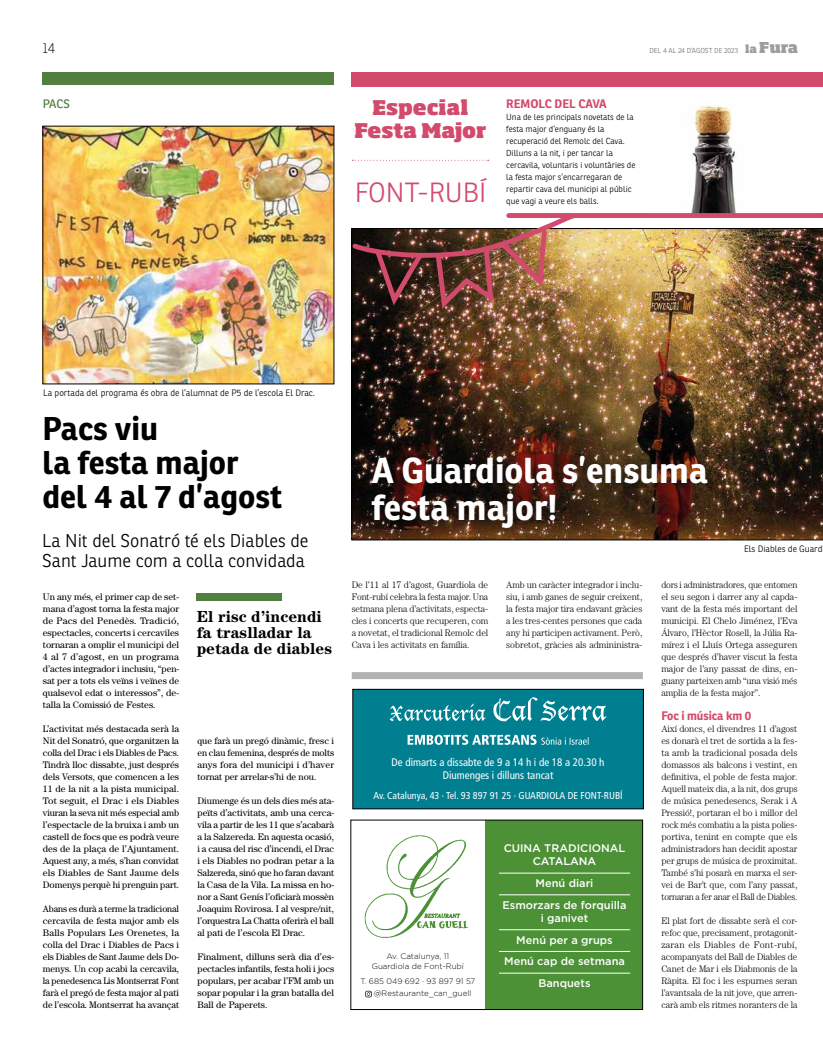
<style>
.page{position:relative;width:823px;height:1049px;background:#fff}
.page>*{position:absolute;margin:0;border:0;box-sizing:border-box;transform-origin:0 0}
.t1{font:700 35px/37px "Ronnia";color:#fff}
.t2{font:700 32px/34px "Ronnia";color:#000}
.t3{font:300 27px "Ronnia";color:#d24b6d}
.t4{font:800 20px/23.5px "Soho Std";color:#d24b6d;text-align:center}
.t5{font:300 18px/20px "Ronnia";color:#000}
.t6{font:700 16px/16px "Century Std";color:#000}
.t7{font:100 14px "Ronnia";color:#000}
.t8{font:700 12px "Ronnia";letter-spacing:-.005em;color:#d24b6d}
.t9{font:12px "Ronnia";color:#527f3e}
.t10{font:500 11px/21.7px "Gotham";color:#fff;text-align:center}
.t11{font:condensed 11px/13.2px "Frutiger LT Std";color:#fff;text-align:center}
.t12{font:condensed 10px "Frutiger LT Std";color:#fff}
.t13{font:9.5px/12px "Century Std";color:#000;text-align:justify}
.t14{font:300 9.5px/12px "Century Std";letter-spacing:-.005em;color:#000;text-align:justify}
.t15{font:300 9.5px/12px "Century Std";letter-spacing:-.005em;color:#000;text-align:justify;scale:.95 1}
.t16{font:9.5px/12px "Century Std";color:#000;text-align:justify;scale:.95 1}
.t17{font:300 9px "Ronnia";color:#000}
.t18{font:300 8.5px/12px "Ronnia";color:#000}
.t19{font:300 8px/9.6px "Gotham";color:#000;text-align:center}
.t20{font:300 7px "Ronnia";color:#706f6f}
.s1{font-family:"Soho Std";font-weight:800;font-size:10.9px;color:#9d9d9c}
.s2{font-family:"Soho Std";font-weight:800;font-size:14.8px;color:#9d9d9c}
</style>
<div class="page">
<img style="left:691px;top:103px;width:45px;height:110px">
<img style="left:351px;top:228px;width:471px;height:312px">
<div style="left:508px;top:213px;width:314px;height:5px;background:#d24b6d"></div>
<svg style="left:352px;top:160px;width:136px;height:1px"></svg>
<div style="left:351px;top:72px;width:471px;height:14px;background:#d24b6d"></div>
<img style="left:351px;top:214px;width:225px;height:180px">
<div style="left:351px;top:672px;width:291px;height:7px;background:#b3b2b2"></div>
<div style="left:485px;top:820px;width:157px;height:189px;background:#4c9136"></div>
<svg style="left:364px;top:835px;width:104px;height:103px"></svg>
<div style="left:350px;top:820px;width:292px;height:190px;border:1px solid #000"></div>
<hr style="left:498px;top:873px;width:131px;height:1px;background:#fff">
<hr style="left:498px;top:894px;width:131px;height:1px;background:#fff">
<hr style="left:498px;top:929px;width:131px;height:1px;background:#fff">
<hr style="left:498px;top:951px;width:131px;height:1px;background:#fff">
<hr style="left:498px;top:973px;width:131px;height:1px;background:#fff">
<svg style="left:365px;top:991px;width:6px;height:6px"></svg>
<div style="left:352px;top:689px;width:291px;height:120px;background:#007f91"></div>
<div style="left:352px;top:689px;width:291px;height:120px;border:1px solid #000"></div>
<svg style="left:389px;top:697px;width:217px;height:24px"></svg>
<svg style="left:407px;top:735px;width:181px;height:10px"></svg>
<div style="left:42px;top:72px;width:292px;height:12px;background:#527f3e"></div>
<img style="left:45px;top:128px;width:287px;height:254px">
<div style="left:197px;top:593px;width:85px;height:7px;background:#527f3e"></div>
<h3 class="t7" style="left:43px;top:40px;width:14px">14</h3>
<p class="t20" style="left:649px;top:46px;width:150px">DEL 4 AL 24 D’AGOST DE 2023 <span class="s1">la</span> <span class="s2">Fura</span></p>
<p class="t9" style="left:43px;top:96px;width:29px">PACS</p>
<h3 class="t4" style="left:354px;top:95px;width:133px">Especial<br>Festa Major</h3>
<h3 class="t3" style="left:354px;top:176px;width:133px">FONT-RUBÍ</h3>
<p class="t8" style="left:506px;top:96px;width:102px">REMOLC DEL CAVA</p>
<p class="t18" style="left:506px;top:111px;width:130px">Una de les principals novetats de la festa major d’enguany és la recuperació del Remolc del Cava.<br>Dilluns a la nit, i per tancar la cercavila, voluntaris i voluntàries de la festa major s’encarregaran de repartir cava del municipi al públic</p>
<p class="t18" style="left:506px;top:195px;width:94px">que vagi a veure els balls.</p>
<p class="t17" style="left:43px;top:387px;width:273px">La portada del programa és obra de l’alumnat de P5 de l’escola El Drac.</p>
<h2 class="t2" style="left:42px;top:411px;width:241px">Pacs viu<br>la festa major del 4 al 7 d’agost</h2>
<h3 class="t5" style="left:42px;top:531px;width:268px">La Nit del Sonatró té els Diables de<br>Sant Jaume com a colla convidada</h3>
<p class="t13" style="left:43px;top:591px;width:138px">Un any més, el primer cap de set&shy;mana d’agost torna la festa major de Pacs del Penedès. Tradició, espectacles, concerts i cercaviles tornaran a omplir el municipi del 4 al 7 d’agost, en un programa d’actes integrador i inclusiu, “pen&shy;sat per a tots els veïns i veïnes de qualsevol edat o interessos”, de&shy;talla la Comissió de Festes.</p>
<p class="t13" style="left:43px;top:723px;width:138px">L’activitat més destacada serà la Nit del Sonatró, que organitzen la colla del Drac i els Diables de Pacs.<br>Tindrà lloc dissabte, just després dels Versots, que comencen a les 11 de la nit a la pista municipal.<br>Tot seguit, el Drac i els Diables viuran la seva nit més especial amb l’espectacle de la bruixa i amb un castell de focs que es podrà veure des de la plaça de l’Ajuntament.<br>Aquest any, a més, s’han convidat els Diables de Sant Jaume dels Domenys perquè hi prenguin part.</p>
<p class="t16" style="left:43px;top:903px;width:145px">Abans es durà a terme la tradicional cercavila de festa major amb els Balls Populars Les Orenetes, la colla del Drac i Diables de Pacs i els Diables de Sant Jaume dels Do&shy;menys. Un cop acabi la cercavila, la penedesenca Lis Montserrat Font farà el pregó de festa major al pati de l’escola. Montserrat ha avançat</p>
<h3 class="t6" style="left:197px;top:608px;width:137px">El risc d’incendi fa traslladar la petada de diables</h3>
<p class="t13" style="left:197px;top:735px;width:138px">que farà un pregó dinàmic, fresc i en clau femenina, després de molts anys fora del municipi i d’haver tornat per arrelar-s’hi de nou.</p>
<p class="t13" style="left:197px;top:795px;width:138px">Diumenge és un dels dies més ata&shy;peïts d’activitats, amb una cerca&shy;vila a partir de les 11 que s’acabarà a la Salzereda. En aquesta ocasió, i a causa del risc d’incendi, el Drac i els Diables no podran petar a la Salzereda, sinó que ho faran davant la Casa de la Vila. La missa en ho&shy;nor a Sant Genís l’oficiarà mossèn Joaquim Rovirosa. I al vespre/nit, l’orquestra La Chatta oferirà el ball al pati de l’escola El Drac.</p>
<p class="t13" style="left:197px;top:951px;width:138px">Finalment, dilluns serà dia d’es&shy;pectacles infantils, festa holi i jocs populars, per acabar l’FM amb un sopar popular i la gran batalla del Ball de Paperets.</p>
<h1 class="t1" style="left:371px;top:451px;width:337px">A Guardiola s’ensuma festa major!</h1>
<p class="t17" style="left:743px;top:543px;width:80px">Els Diables de Guard</p>
<p class="t14" style="left:351px;top:579px;width:138px">De l’11 al 17 d’agost, Guardiola de Font-rubí celebra la festa major. Una setmana plena d’activitats, especta&shy;cles i concerts que recuperen, com a novetat, el tradicional Remolc del Cava i les activitats en família.</p>
<p class="t14" style="left:506px;top:579px;width:137px">Amb un caràcter integrador i inclu&shy;siu, i amb ganes de seguir creixent, la festa major tira endavant gràcies a les tres-centes persones que cada any hi participen activament. Però, sobretot, gràcies als admininistra-</p>
<p class="t15" style="left:661px;top:579px;width:145px">dors i administradores, que entomen el seu segon i darrer any al capda&shy;vant de la festa més important del municipi. El Chelo Jiménez, l’Eva Álvaro, l’Hèctor Rosell, la Júlia Ra&shy;mírez i el Lluís Ortega asseguren que després d’haver viscut la festa major de l’any passat de dins, en&shy;guany parteixen amb “una visió més amplia de la festa major”.</p>
<p class="t8" style="left:661px;top:708px;width:91px">Foc i música km 0</p>
<p class="t14" style="left:661px;top:723px;width:138px">Així doncs, el divendres 11 d’agost es donarà el tret de sortida a la fes&shy;ta amb la tradicional posada dels domassos als balcons i vestint, en definitiva, el poble de festa major.<br>Aquell mateix dia, a la nit, dos grups de música penedesencs, Serak i A Pressió!, portaran el bo i millor del rock més combatiu a la pista polies&shy;portiva, tenint en compte que els administradors han decidit apostar per grups de música de proximitat.<br>També s’hi posarà en marxa el ser&shy;vei de Bar’t que, com l’any passat, tornaran a fer anar el Ball de Diables.</p>
<p class="t14" style="left:661px;top:915px;width:137px">El plat fort de dissabte serà el cor&shy;refoc que, precisament, protagonit&shy;zaran els Diables de Font-rubí, acompanyats del Ball de Diables de Canet de Mar i els Diabmonis de la Ràpita. El foc i les espurnes seran l’avantsala de la nit jove, que arren&shy;carà amb els ritmes noranters de la</p>
<p class="t11" style="left:391px;top:755px;width:214px">De dimarts a dissabte de 9 a 14 h i de 18 a 20.30 h<br>Diumenges i dilluns tancat</p>
<p class="t12" style="left:373px;top:790px;width:250px">Av. Catalunya, 43 · Tel. 93 897 91 25 · GUARDIOLA DE FONT-RUBÍ</p>
<p class="t10" style="left:503px;top:841px;width:123px;line-height:13.2px">CUINA TRADICIONAL<br>CATALANA</p>
<p class="t10" style="left:502px;top:872px;width:125px">Menú diari<br>Esmorzars de forquilla</p>
<p class="t10" style="left:504px;top:907px;width:122px">i ganivet<br>Menú per a grups<br>Menú cap de setmana<br>Banquets</p>
<p class="t19" style="left:371px;top:951px;width:94px">Av. Catalunya, 11<br>Guardiola de Font-Rubí</p>
<p class="t19" style="left:373px;top:975px;width:103px;line-height:12px;text-align:left;text-indent:-13px">T. 685 049 692 · 93 897 91 57 @Restaurante_can_guell</p>
</div>
